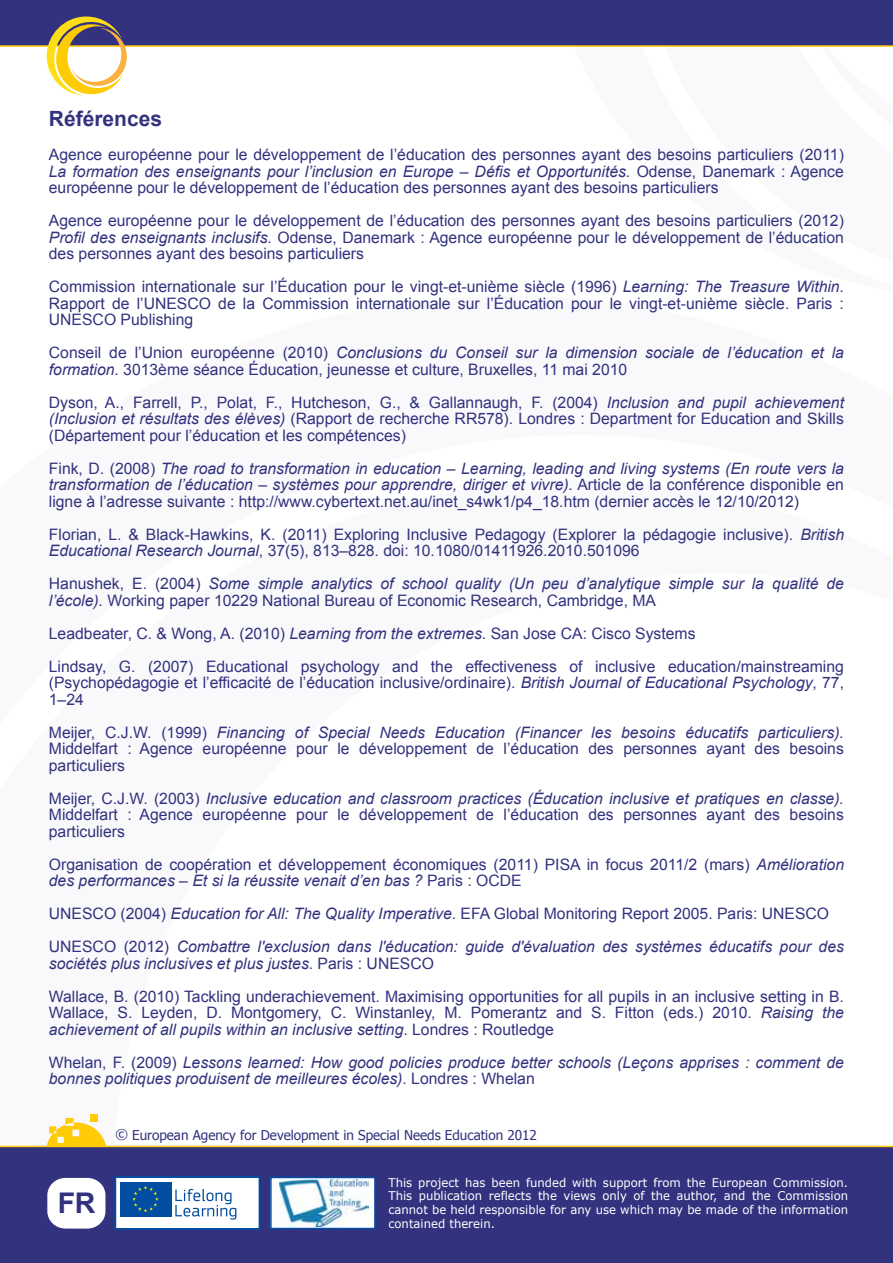
<style>
.page{position:relative;width:893px;height:1263px;background:#fff}
.page>*{position:absolute;margin:0;border:0;box-sizing:border-box;transform-origin:0 0}
.t1{font:700 28.5px "Arial";color:#32327f}
.t2{font:700 21px "Arial";color:#32327f}
.t3{font:15.75px/16.5px "Arial";color:#32327f}
.t4{font:italic 15.75px/16.5px "Arial";color:#32327f}
.t5{font:13.5px "Tahoma";color:#32327f}
.t6{font:12px/14px "Verdana";color:#fff;text-align:justify}
.s1{font-style:italic}
.s2{font-style:normal}
</style>
<div class="page">
<div style="left:0;top:0;width:893px;height:46px;background:#32327f"></div>
<hr style="left:0;top:45px;width:893px;height:2px;background:#ffcb05">
<div style="left:0;top:1147px;width:893px;height:116px;background:#32327f"></div>
<div style="left:91px;top:1115px;width:7px;height:7px;background:#ffcb05"></div>
<svg style="left:47px;top:1118px;width:59px;height:28px"></svg>
<hr style="left:0;top:1146px;width:893px;height:1px;background:#ffcb05">
<div style="left:47px;top:1177px;width:59px;height:52px;background:#fff;border-radius:18px"></div>
<div style="left:46px;top:1176px;width:61px;height:54px;border:2px solid #32327f;border-radius:18px"></div>
<div style="left:271px;top:1177px;width:104px;height:52px;background:#fff"></div>
<img style="left:279px;top:1180px;width:89px;height:46px">
<div style="left:270px;top:1177px;width:106px;height:52px;border:2px solid #034ea2"></div>
<div style="left:115px;top:1176px;width:145px;height:53px;background:#fff"></div>
<div style="left:120px;top:1182px;width:51px;height:34px;background:#034ea2"></div>
<svg style="left:132px;top:1186px;width:27px;height:26px"></svg>
<svg style="left:175px;top:1189px;width:61px;height:30px"></svg>
<div style="left:115px;top:1176px;width:145px;height:53px;border:2px solid #034ea2"></div>
<svg style="left:47px;top:17px;width:80px;height:79px"></svg>
<h2 class="t2" style="left:49px;top:104px;width:115px">Références</h2>
<p class="t3" style="left:49px;top:146px;width:796px;text-align:justify">Agence européenne pour le développement de l’éducation des personnes ayant des besoins particuliers (2011)<br><span class="s1">La formation des enseignants pour l’inclusion en Europe – Défis et Opportunités.</span> Odense, Danemark : Agence européenne pour le développement de l’éducation des personnes ayant des besoins particuliers</p>
<p class="t3" style="left:49px;top:212px;width:797px;text-align:justify">Agence européenne pour le développement de l’éducation des personnes ayant des besoins particuliers (2012)<br><span class="s1">Profil des enseignants inclusifs</span>. Odense, Danemark : Agence européenne pour le développement de l’éducation des personnes ayant des besoins particuliers</p>
<p class="t3" style="left:49px;top:278px;width:797px;text-align:justify">Commission internationale sur l’Éducation pour le vingt-et-unième siècle (1996) <span class="s1">Learning: The Treasure Within.<br></span>Rapport de l’UNESCO de la Commission internationale sur l’Éducation pour le vingt-et-unième siècle. Paris :<br>UNESCO Publishing</p>
<p class="t3" style="left:49px;top:345px;width:797px">Conseil de l’Union européenne (2010) <span class="s1">Conclusions du Conseil sur la dimension sociale de l’éducation et la formation</span>. 3013ème séance Éducation, jeunesse et culture, Bruxelles, 11 mai 2010</p>
<p class="t3" style="left:49px;top:394px;width:797px;text-align:justify">Dyson, A., Farrell, P., Polat, F., Hutcheson, G., &amp; Gallannaugh, F. (2004) <span class="s1">Inclusion and pupil achievement (Inclusion et résultats des élèves)</span> (Rapport de recherche RR578). Londres : Department for Education and Skills (Département pour l’éducation et les compétences)</p>
<p class="t4" style="left:49px;top:460px;width:797px;text-align:justify"><span class="s2">Fink, D. (2008)</span> The road to transformation in education – Learning, leading and living systems (En route vers la transformation de l’éducation – systèmes pour apprendre, diriger et vivre). <span class="s2">Article de la conférence disponible en ligne à l’adresse suivante : http://www.cybertext.net.au/inet_s4wk1/p4_18.htm (dernier accès le 12/10/2012)</span></p>
<p class="t3" style="left:49px;top:526px;width:797px">Florian, L. &amp; Black-Hawkins, K. (2011) Exploring Inclusive Pedagogy (Explorer la pédagogie inclusive). <span class="s1">British<br>Educational Research Journal</span>, 37(5), 813–828. doi: 10.1080/01411926.2010.501096</p>
<p class="t4" style="left:49px;top:576px;width:797px"><span class="s2">Hanushek, E. (2004)</span> Some simple analytics of school quality (Un peu d’analytique simple sur la qualité de l’école). <span class="s2">Working paper 10229 National Bureau of Economic Research, Cambridge, MA</span></p>
<p class="t3" style="left:49px;top:617px;width:797px;line-height:33px">Leadbeater, C. &amp; Wong, A. (2010) <span class="s1">Learning from the extremes</span>. San Jose CA: Cisco Systems<br>Lindsay, G. (2007) Educational psychology and the effectiveness of inclusive education/mainstreaming</p>
<p class="t3" style="left:49px;top:675px;width:797px">(Psychopédagogie et l’efficacité de l’éducation inclusive/ordinaire). <span class="s1">British Journal of Educational Psychology</span>, 77,<br>1–24</p>
<p class="t3" style="left:49px;top:724px;width:797px;text-align:justify">Meijer, C.J.W. (1999) <span class="s1">Financing of Special Needs Education (Financer les besoins éducatifs particuliers).<br></span>Middelfart : Agence européenne pour le développement de l’éducation des personnes ayant des besoins particuliers</p>
<p class="t3" style="left:49px;top:790px;width:797px;text-align:justify">Meijer, C.J.W. (2003) <span class="s1">Inclusive education and classroom practices (Éducation inclusive et pratiques en classe).<br></span>Middelfart : Agence européenne pour le développement de l’éducation des personnes ayant des besoins particuliers</p>
<p class="t3" style="left:49px;top:856px;width:797px">Organisation de coopération et développement économiques (2011) PISA in focus 2011/2 (mars) <span class="s1">Amélioration des performances – Et si la réussite venait d’en bas ?</span> Paris : OCDE</p>
<p class="t4" style="left:49px;top:897px;width:797px;line-height:33px"><span class="s2">UNESCO (2004)</span> Education for All: The Quality Imperative<span class="s2">. EFA Global Monitoring Report 2005. Paris: UNESCO<br>UNESCO (2012)</span> Combattre l'exclusion dans l'éducation: guide d'évaluation des systèmes éducatifs pour des</p>
<p class="t3" style="left:49px;top:947px;width:796px;line-height:33px"><span class="s1">sociétés plus inclusives et plus justes</span>. Paris : UNESCO<br>Wallace, B. (2010) Tackling underachievement. Maximising opportunities for all pupils in an inclusive setting in B.</p>
<p class="t3" style="left:49px;top:1005px;width:797px">Wallace, S. Leyden, D. Montgomery, C. Winstanley, M. Pomerantz and S. Fitton (eds.) 2010. <span class="s1">Raising the achievement of all pupils within an inclusive setting</span>. Londres : Routledge</p>
<p class="t4" style="left:49px;top:1054px;width:797px"><span class="s2">Whelan, F. (2009)</span> Lessons learned: How good policies produce better schools (Leçons apprises : comment de bonnes politiques produisent de meilleures écoles)<span class="s2">. Londres : Whelan</span></p>
<h1 class="t1" style="left:58px;top:1184px;width:39px">FR</h1>
<p class="t5" style="left:115px;top:1126px;width:423px">© European Agency for Development in Special Needs Education 2012</p>
<p class="t6" style="left:388px;top:1175px;width:461px">This project has been funded with support from the European Commission.<br>This publication reflects the views only of the author, and the Commission cannot be held responsible for any use which may be made of the information contained therein.</p>
</div>
